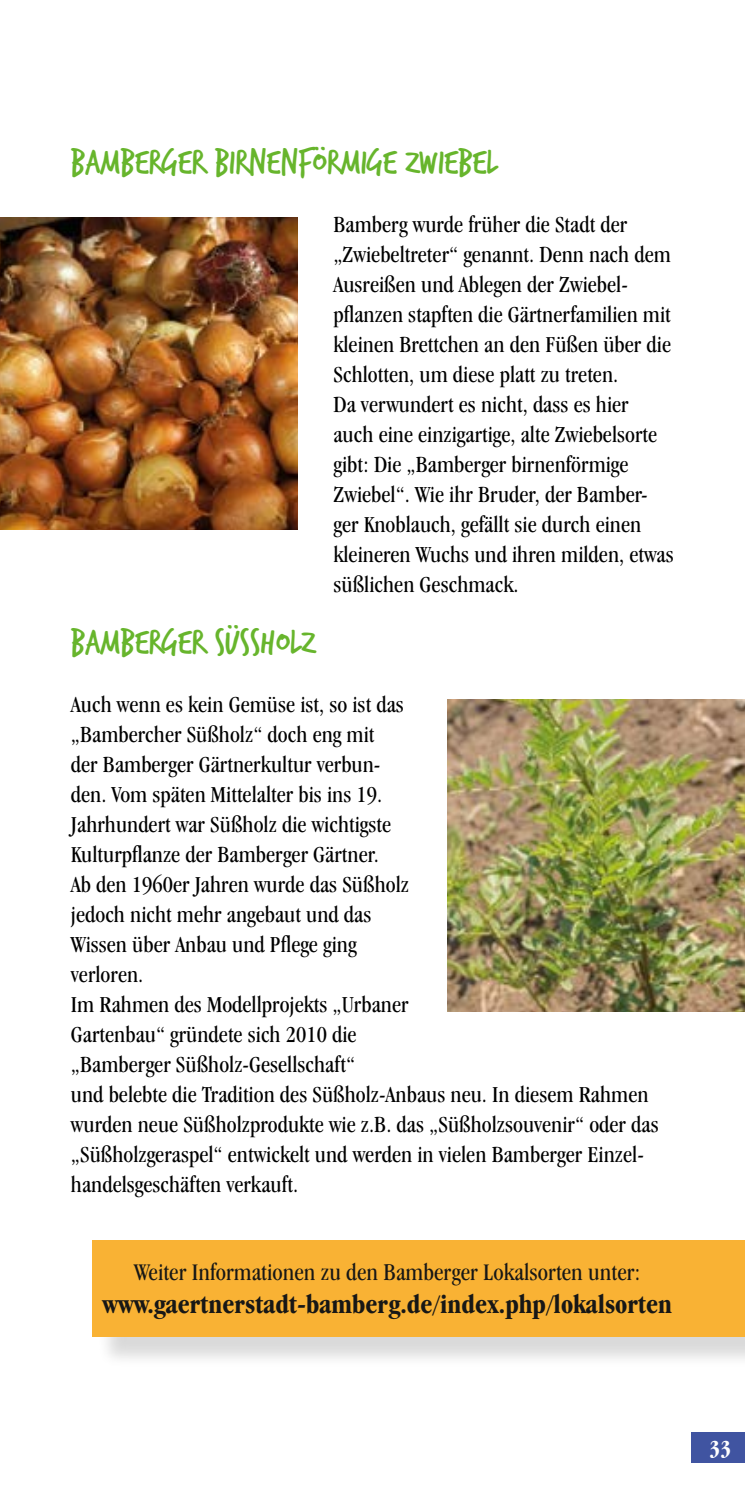
<style>
.page{position:relative;width:745px;height:1489px;background:#fff}
.page>*{position:absolute;margin:0;border:0;box-sizing:border-box;transform-origin:0 0}
.t1{font:37.5px "Trash Hand";color:#67b52c}
.t2{font:700 condensed 27.5px "Garamond IT Cby BT";color:#171716}
.t3{font:condensed 24.75px "Garamond IT Cby BT";color:#171716}
.t4{font:condensed 23.75px/30px "Garamond IT Cby BT";color:#000}
.t5{font:700 condensed 23.75px "Garamond IT Cby BT";color:#fff}
</style>
<div class="page">
<div style="left:691px;top:1431px;width:53px;height:30px;background:#4054a1"></div>
<img style="left:0;top:218px;width:298px;height:311px">
<img style="left:447px;top:700px;width:297px;height:311px">
<div style="left:97px;top:1244px;width:647px;height:124px;background:#000;opacity:.15"></div>
<div style="left:93px;top:1240px;width:651px;height:96px;background:#f9b234"></div>
<h1 class="t1" style="left:71px;top:143px;width:428px">Bamberger birnenförmige Zwiebel</h1>
<p class="t4" style="left:333px;top:209px;width:341px">Bamberg wurde früher die Stadt der „Zwiebeltreter“ genannt. Denn nach dem Ausreißen und Ablegen der Zwiebel&shy;pflanzen stapften die Gärtnerfamilien mit kleinen Brettchen an den Füßen über die Schlotten, um diese platt zu treten.<br>Da verwundert es nicht, dass es hier auch eine einzigartige, alte Zwiebelsorte gibt: Die „Bamberger birnenförmige Zwiebel“. Wie ihr Bruder, der Bamber&shy;ger Knoblauch, gefällt sie durch einen kleineren Wuchs und ihren milden, etwas süßlichen Geschmack.</p>
<h1 class="t1" style="left:71px;top:623px;width:245px">Bamberger Süssholz</h1>
<p class="t4" style="left:71px;top:689px;width:589px">Auch wenn es kein Gemüse ist, so ist das<br>„Bambercher Süßholz“ doch eng mit<br>der Bamberger Gärtnerkultur verbun-<br>den. Vom späten Mittelalter bis ins 19.<br>Jahrhundert war Süßholz die wichtigste<br>Kulturpflanze der Bamberger Gärtner.<br>Ab den 1960er Jahren wurde das Süßholz<br>jedoch nicht mehr angebaut und das<br>Wissen über Anbau und Pflege ging<br>verloren.<br>Im Rahmen des Modellprojekts „Urbaner<br>Gartenbau“ gründete sich 2010 die<br>„Bamberger Süßholz-Gesellschaft“<br>und belebte die Tradition des Süßholz-Anbaus neu. In diesem Rahmen wurden neue Süßholzprodukte wie z.B. das „Süßholzsouvenir“ oder das „Süßholzgeraspel“ entwickelt und werden in vielen Bamberger Einzel&shy;handelsgeschäften verkauft.</p>
<p class="t3" style="left:134px;top:1257px;width:508px">Weiter Informationen zu den Bamberger Lokalsorten unter:</p>
<p class="t2" style="left:102px;top:1287px;width:570px">www.gaertnerstadt-bamberg.de/index.php/lokalsorten</p>
<p class="t5" style="left:709px;top:1434px;width:24px">33</p>
</div>
